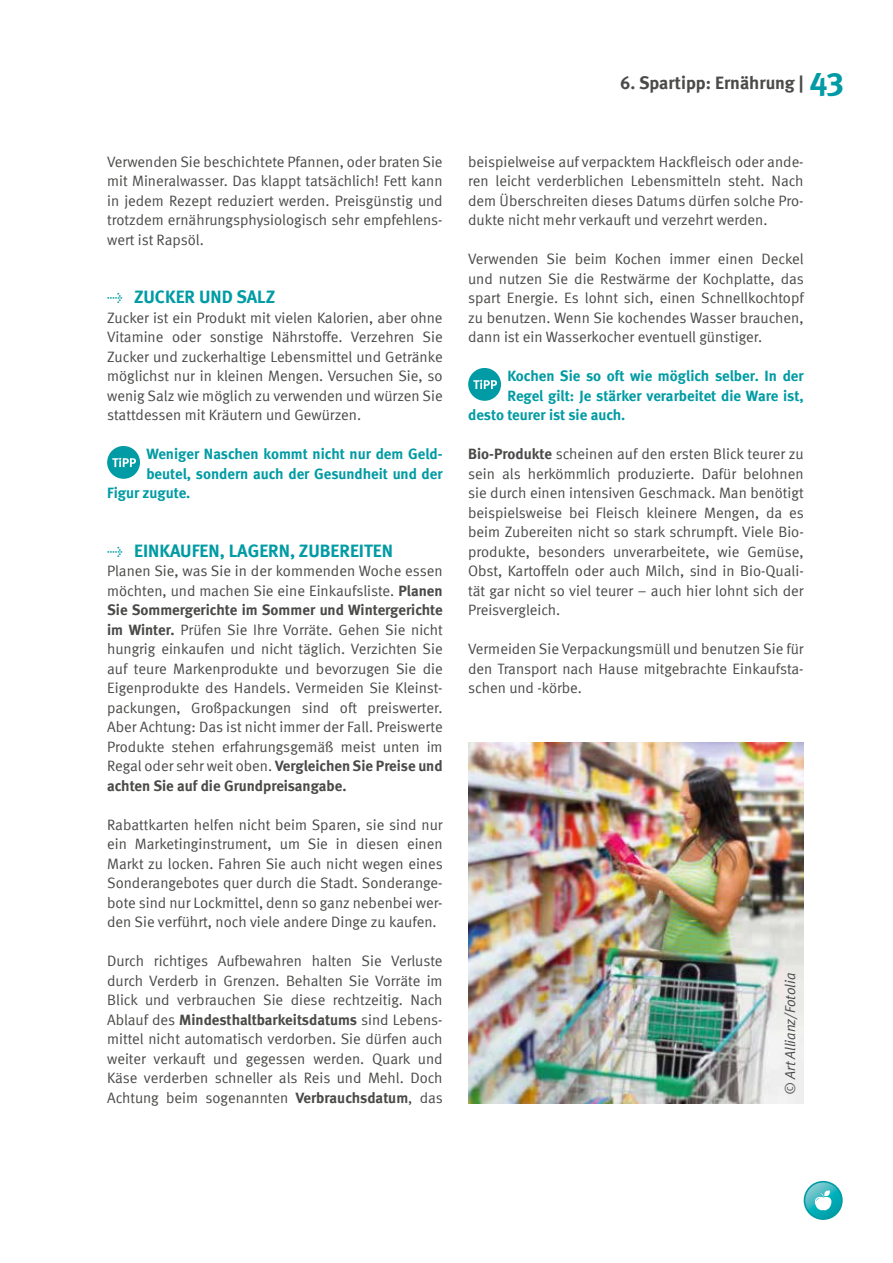
<style>
.page{position:relative;width:893px;height:1263px;background:#fff}
.page>*{position:absolute;margin:0;border:0;box-sizing:border-box;transform-origin:0 0}
.t1{font:700 18px "Meta";color:#009ba4}
.t2{font:700 18px "Meta";color:#4a4a49}
.t3{font:15px/19.5px "Meta Normal";color:#4a4a49;text-align:justify}
.t4{font:700 15px "Meta";color:#009ba4}
.t5{font:700 15px/19.5px "Meta";color:#4a4a49}
.t6{font:italic 14.25px "Meta Normal";color:#4a4a49}
.s1{font-family:"Meta Normal Italic Expert";font-weight:400}
.s2{font-family:"Meta";font-weight:700}
.s3{font-family:"Meta Normal";font-weight:400}
.s4{font-size:33px;color:#009ba4}
</style>
<div class="page">
<div style="left:107px;top:446px;width:33px;height:33px;background:#009ba4;border-radius:50%"></div>
<svg style="left:112px;top:458px;width:24px;height:9px"></svg>
<div style="left:468px;top:368px;width:33px;height:33px;background:#009ba4;border-radius:50%"></div>
<svg style="left:473px;top:380px;width:24px;height:9px"></svg>
<img style="left:468px;top:743px;width:336px;height:360px">
<svg style="left:804px;top:1181px;width:39px;height:39px"></svg>
<p class="t3" style="left:107px;top:152px;width:337px">Verwenden Sie beschichtete Pfannen, oder braten Sie mit Mineralwasser. Das klappt tatsächlich! Fett kann in jedem Rezept reduziert werden. Preisgünstig und trotzdem ernährungsphysiologisch sehr empfehlens&shy;wert ist Rapsöl.</p>
<p class="t1" style="left:107px;top:286px;width:170px"><span class="s1">t</span> ZUCKER UND SALZ</p>
<p class="t3" style="left:107px;top:308px;width:337px">Zucker ist ein Produkt mit vielen Kalorien, aber ohne Vitamine oder sonstige Nährstoffe. Verzehren Sie Zucker und zuckerhaltige Lebensmittel und Getränke möglichst nur in kleinen Mengen. Versuchen Sie, so wenig Salz wie möglich zu verwenden und würzen Sie stattdessen mit Kräutern und Gewürzen.</p>
<p class="t4" style="left:146px;top:445px;width:298px">Weniger Naschen kommt nicht nur dem Geld-</p>
<p class="t4" style="left:146px;top:465px;width:298px">beutel, sondern auch der Gesundheit und der</p>
<p class="t4" style="left:107px;top:484px;width:85px">Figur zugute.</p>
<p class="t1" style="left:107px;top:540px;width:287px"><span class="s1">t</span> EINKAUFEN, LAGERN, ZUBEREITEN</p>
<p class="t3" style="left:107px;top:561px;width:337px">Planen Sie, was Sie in der kommenden Woche essen möchten, und machen Sie eine Einkaufsliste. <span class="s2">Planen</span></p>
<p class="t5" style="left:107px;top:600px;width:337px">Sie Sommergerichte im Sommer und Wintergerichte</p>
<p class="t3" style="left:107px;top:620px;width:337px"><span class="s2">im Winter.</span> Prüfen Sie Ihre Vorräte. Gehen Sie nicht hungrig einkaufen und nicht täglich. Verzichten Sie auf teure Markenprodukte und bevorzugen Sie die Eigenprodukte des Handels. Vermeiden Sie Kleinst&shy;packungen, Großpackungen sind oft preiswerter.<br>Aber Achtung: Das ist nicht immer der Fall. Preiswerte Produkte stehen erfahrungsgemäß meist unten im</p>
<p class="t5" style="left:107px;top:756px;width:337px"><span class="s3">Regal oder sehr weit oben.</span> Vergleichen Sie Preise und achten Sie auf die Grundpreisangabe.</p>
<p class="t3" style="left:107px;top:815px;width:337px">Rabattkarten helfen nicht beim Sparen, sie sind nur ein Marketinginstrument, um Sie in diesen einen Markt zu locken. Fahren Sie auch nicht wegen eines Sonderangebotes quer durch die Stadt. Sonderange&shy;bote sind nur Lockmittel, denn so ganz nebenbei wer&shy;den Sie verführt, noch viele andere Dinge zu kaufen.</p>
<p class="t3" style="left:107px;top:951px;width:337px">Durch richtiges Aufbewahren halten Sie Verluste durch Verderb in Grenzen. Behalten Sie Vorräte im Blick und verbrauchen Sie diese rechtzeitig. Nach</p>
<p class="t5" style="left:107px;top:1010px;width:337px"><span class="s3">Ablauf des</span> Mindesthaltbarkeitsdatums <span class="s3">sind Lebens-</span></p>
<p class="t3" style="left:107px;top:1029px;width:337px">mittel nicht automatisch verdorben. Sie dürfen auch weiter verkauft und gegessen werden. Quark und Käse verderben schneller als Reis und Mehl. Doch Achtung beim sogenannten <span class="s2">Verbrauchsdatum</span>, das</p>
<p class="t2" style="left:620px;top:72px;width:225px">6. Spartipp: Ernährung | <span class="s4">43</span></p>
<p class="t3" style="left:468px;top:152px;width:337px">beispielweise auf verpacktem Hackfleisch oder ande&shy;ren leicht verderblichen Lebensmitteln steht. Nach dem Überschreiten dieses Datums dürfen solche Pro&shy;dukte nicht mehr verkauft und verzehrt werden.</p>
<p class="t3" style="left:468px;top:249px;width:337px">Verwenden Sie beim Kochen immer einen Deckel und nutzen Sie die Restwärme der Kochplatte, das spart Energie. Es lohnt sich, einen Schnellkochtopf zu benutzen. Wenn Sie kochendes Wasser brauchen, dann ist ein Wasserkocher eventuell günstiger.</p>
<p class="t4" style="left:507px;top:367px;width:298px">Kochen Sie so oft wie möglich selber. In der</p>
<p class="t4" style="left:507px;top:387px;width:298px">Regel gilt: Je stärker verarbeitet die Ware ist,</p>
<p class="t4" style="left:468px;top:406px;width:159px">desto teurer ist sie auch.</p>
<p class="t3" style="left:468px;top:444px;width:337px"><span class="s2">Bio-Produkte</span> scheinen auf den ersten Blick teurer zu sein als herkömmlich produzierte. Dafür belohnen sie durch einen intensiven Geschmack. Man benötigt beispielsweise bei Fleisch kleinere Mengen, da es beim Zubereiten nicht so stark schrumpft. Viele Bio&shy;produkte, besonders unverarbeitete, wie Gemüse, Obst, Kartoffeln oder auch Milch, sind in Bio-Quali&shy;tät gar nicht so viel teurer – auch hier lohnt sich der Preisvergleich.</p>
<p class="t3" style="left:468px;top:639px;width:337px">Vermeiden Sie Verpackungsmüll und benutzen Sie für den Transport nach Hause mitgebrachte Einkaufsta&shy;schen und -körbe.</p>
<p class="t6" style="left:782px;top:1095px;width:123px;rotate:-90deg">© Art Allianz/Fotolia</p>
</div>
